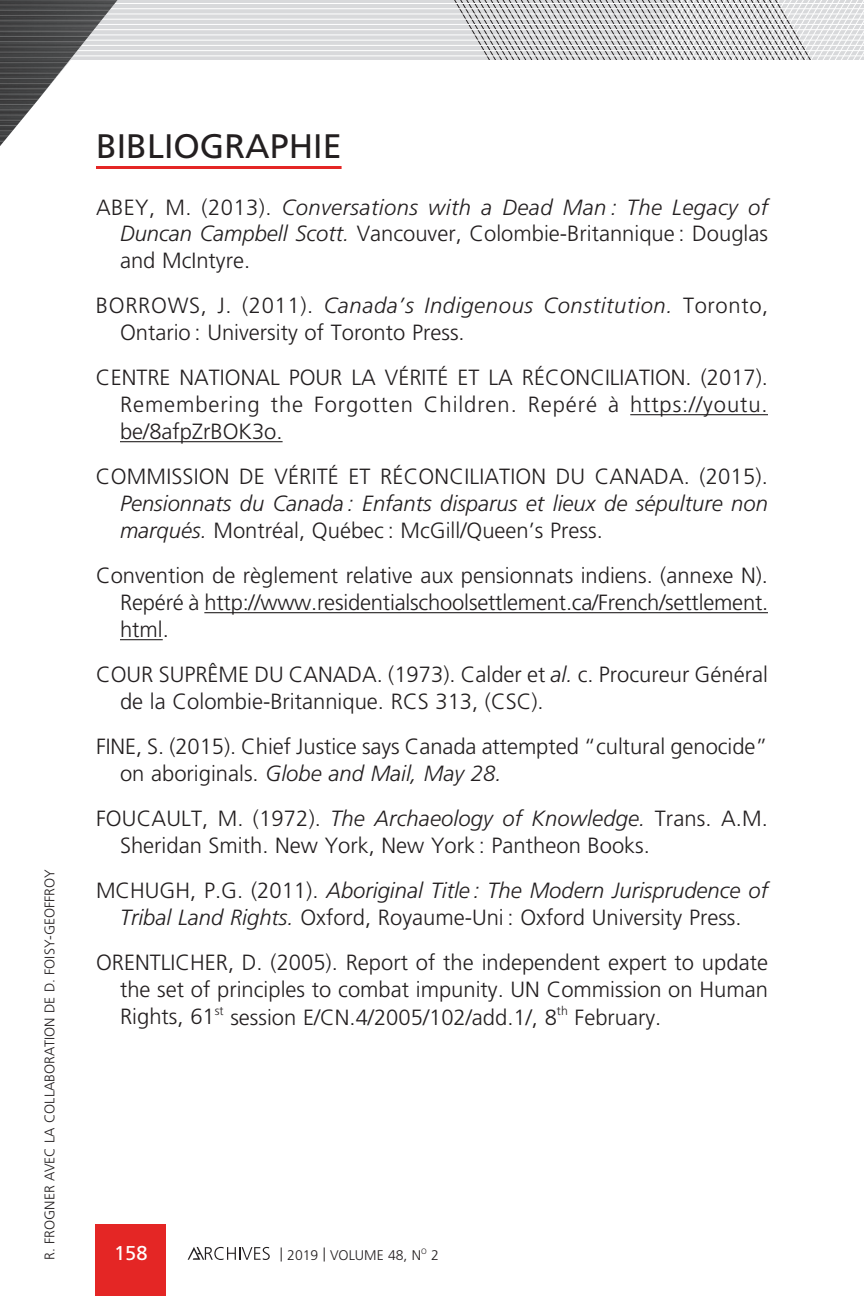
<style>
.page{position:relative;width:864px;height:1296px;background:#fff}
.page>*{position:absolute;margin:0;border:0;box-sizing:border-box;transform-origin:0 0}
.t1{font:34px "Frutiger LT Std";color:#231f20}
.t2{font:300 22px/27px "Frutiger LT Std";color:#231f20;text-align:justify}
.t3{font:italic 300 22px/27px "Frutiger LT Std";color:#231f20}
.t4{font:20px "Frutiger LT Std";color:#fff}
.t5{font:300 14px "Frutiger LT Std";color:#231f20}
.s1{font-style:italic}
.s2{font-style:normal}
</style>
<div class="page">
<svg style="left:220px;top:0;width:434px;height:60px;background:#ccccce"></svg>
<hr style="left:0;top:3px;width:864px;height:1px;background:#fff">
<hr style="left:0;top:8px;width:864px;height:1px;background:#fff">
<hr style="left:0;top:14px;width:864px;height:1px;background:#fff">
<hr style="left:0;top:19px;width:864px;height:1px;background:#fff">
<hr style="left:0;top:24px;width:864px;height:1px;background:#fff">
<hr style="left:0;top:29px;width:864px;height:1px;background:#fff">
<hr style="left:0;top:34px;width:864px;height:1px;background:#fff">
<hr style="left:0;top:40px;width:864px;height:1px;background:#fff">
<hr style="left:0;top:45px;width:864px;height:1px;background:#fff">
<hr style="left:0;top:50px;width:864px;height:1px;background:#fff">
<hr style="left:0;top:55px;width:864px;height:1px;background:#fff">
<svg style="left:755px;top:0;width:109px;height:60px"></svg>
<svg style="left:0;top:1px;width:220px;height:145px"></svg>
<hr style="left:0;top:5px;width:220px;height:1px;background:#fff">
<hr style="left:0;top:10px;width:220px;height:1px;background:#fff">
<hr style="left:0;top:15px;width:220px;height:1px;background:#fff">
<hr style="left:0;top:20px;width:220px;height:1px;background:#fff">
<hr style="left:0;top:26px;width:220px;height:1px;background:#fff">
<hr style="left:0;top:31px;width:220px;height:1px;background:#fff">
<hr style="left:0;top:36px;width:220px;height:1px;background:#fff">
<hr style="left:0;top:41px;width:220px;height:1px;background:#fff">
<hr style="left:0;top:46px;width:220px;height:1px;background:#fff">
<hr style="left:0;top:52px;width:220px;height:1px;background:#fff">
<hr style="left:0;top:57px;width:220px;height:1px;background:#fff">
<hr style="left:0;top:62px;width:220px;height:1px;background:#fff">
<hr style="left:0;top:67px;width:220px;height:1px;background:#fff">
<hr style="left:0;top:73px;width:220px;height:1px;background:#fff">
<hr style="left:0;top:78px;width:220px;height:1px;background:#fff">
<hr style="left:0;top:83px;width:220px;height:1px;background:#fff">
<hr style="left:0;top:88px;width:220px;height:1px;background:#fff">
<hr style="left:0;top:94px;width:220px;height:1px;background:#fff">
<hr style="left:0;top:99px;width:220px;height:1px;background:#fff">
<hr style="left:0;top:104px;width:220px;height:1px;background:#fff">
<hr style="left:0;top:109px;width:220px;height:1px;background:#fff">
<hr style="left:0;top:115px;width:220px;height:1px;background:#fff">
<hr style="left:0;top:120px;width:220px;height:1px;background:#fff">
<hr style="left:0;top:125px;width:220px;height:1px;background:#fff">
<hr style="left:0;top:130px;width:220px;height:1px;background:#fff">
<hr style="left:0;top:136px;width:220px;height:1px;background:#fff">
<hr style="left:0;top:141px;width:220px;height:1px;background:#fff">
<div style="left:96px;top:1224px;width:70px;height:72px;background:#e42625"></div>
<svg style="left:188px;top:1247px;width:82px;height:13px"></svg>
<hr style="left:96px;top:166px;width:246px;height:3px;background:#e42625">
<hr style="left:630px;top:414px;width:138px;height:1px;background:#231f20">
<hr style="left:120px;top:441px;width:163px;height:1px;background:#231f20">
<hr style="left:204px;top:612px;width:564px;height:1px;background:#231f20">
<hr style="left:120px;top:639px;width:43px;height:1px;background:#231f20">
<p class="t5" style="left:42px;top:1260px;width:392px;rotate:-90deg">R. FROGNER AVEC LA COLLABORATION DE D. FOISY-GEOFFROY</p>
<h1 class="t1" style="left:96px;top:126px;width:247px">BIBLIOGRAPHIE</h1>
<p class="t2" style="left:120px;top:194px;width:650px;text-indent:-24px">ABEY, M. (2013). <span class="s1">Conversations with a Dead Man : The Legacy of Duncan Campbell Scott.</span> Vancouver, Colombie-Britannique : Douglas and McIntyre.</p>
<p class="t2" style="left:120px;top:293px;width:650px;text-indent:-24px">BORROWS, J. (2011). <span class="s1">Canada’s Indigenous Constitution.</span> Toronto,<br>Ontario : University of Toronto Press.</p>
<p class="t2" style="left:120px;top:365px;width:650px;text-indent:-24px">CENTRE NATIONAL POUR LA VÉRITÉ ET LA RÉCONCILIATION. (2017).<br>Remembering the Forgotten Children. Repéré à https://youtu. be/8afpZrBOK3o.</p>
<p class="t2" style="left:96px;top:464px;width:673px">COMMISSION DE VÉRITÉ ET RÉCONCILIATION DU CANADA. (2015).</p>
<p class="t3" style="left:120px;top:491px;width:649px">Pensionnats du Canada : Enfants disparus et lieux de sépulture non marqués. <span class="s2">Montréal, Québec : McGill/Queen’s Press.</span></p>
<p class="t2" style="left:120px;top:563px;width:650px;text-indent:-24px">Convention de règlement relative aux pensionnats indiens. (annexe N).<br>Repéré à http://www.residentialschoolsettlement.ca/French/settlement. html.</p>
<p class="t2" style="left:120px;top:662px;width:649px;text-indent:-24px">COUR SUPRÊME DU CANADA. (1973). Calder et <span class="s1">al.</span> c. Procureur Général de la Colombie-Britannique. RCS 313, (CSC).</p>
<p class="t2" style="left:120px;top:734px;width:649px;text-indent:-24px">FINE, S. (2015). Chief Justice says Canada attempted “cultural genocide” on aboriginals. <span class="s1">Globe and Mail, May 28.</span></p>
<p class="t2" style="left:120px;top:806px;width:649px;text-indent:-24px">FOUCAULT, M. (1972). <span class="s1">The Archaeology of Knowledge.</span> Trans. A.M.<br>Sheridan Smith. New York, New York : Pantheon Books.</p>
<p class="t2" style="left:96px;top:878px;width:674px;text-align:center">MCHUGH, P.G. (2011). <span class="s1">Aboriginal Title : The Modern Jurisprudence of<br>Tribal Land Rights.</span> Oxford, Royaume-Uni : Oxford University Press.</p>
<p class="t2" style="left:120px;top:950px;width:649px;text-indent:-24px">ORENTLICHER, D. (2005). Report of the independent expert to update the set of principles to combat impunity. UN Commission on Human Rights, 61<sup>st</sup> session E/CN.4/2005/102/add.1/, 8<sup>th</sup> February.</p>
<p class="t4" style="left:114px;top:1241px;width:35px">158</p>
<p class="t5" style="left:280px;top:1247px;width:160px">| 2019 | VOLUME 48, N<sup>O</sup> 2</p>
</div>
